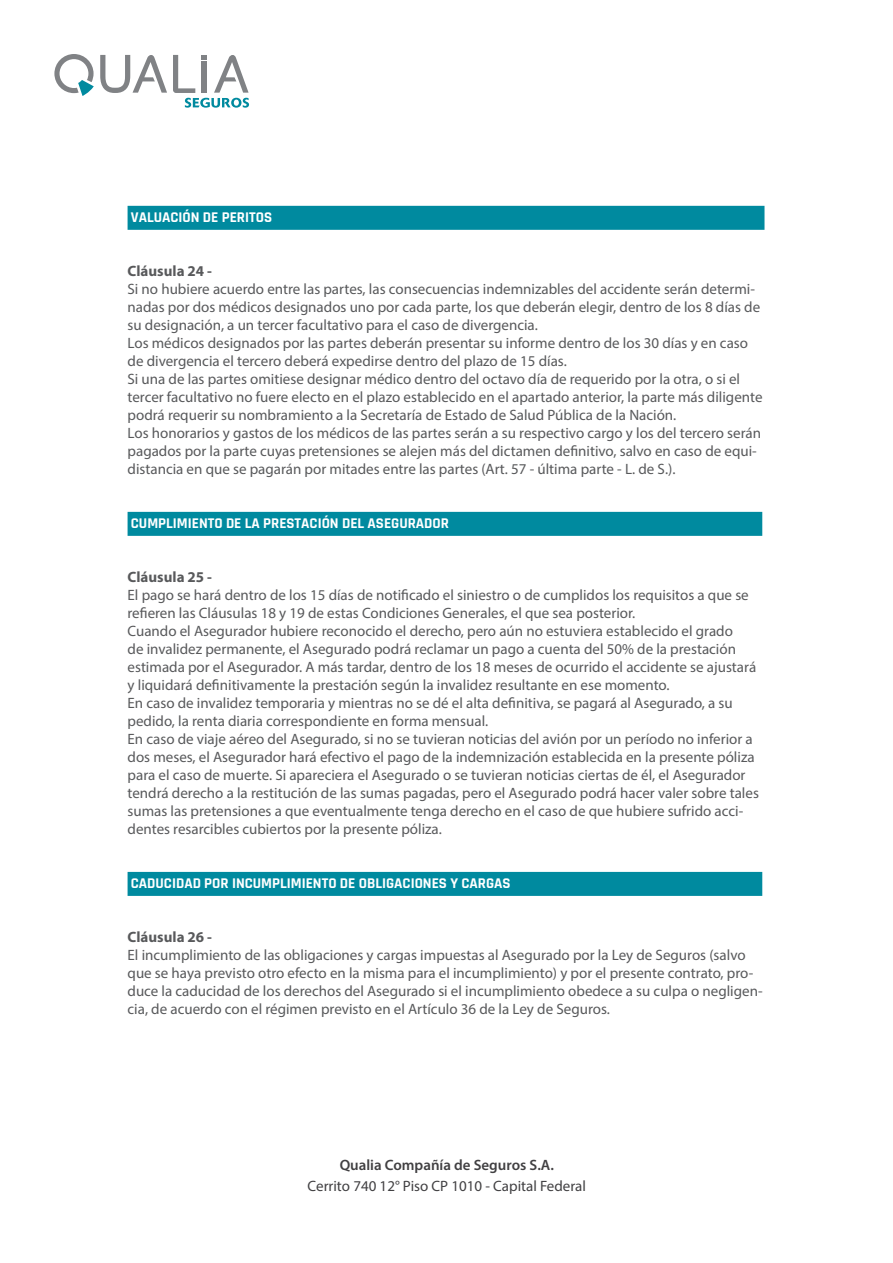
<style>
.page{position:relative;width:893px;height:1263px;background:#fff}
.page>*{position:absolute;margin:0;border:0;box-sizing:border-box;transform-origin:0 0}
.t1{font:15px/18px "Myriad Pro";color:#58595b}
.t2{font:700 15px "Rajdhani";color:#fff}
.t3{font:15px "Myriad Pro";color:#414042}
.t4{font:700 15px "Myriad Pro";color:#58595b}
.t5{font:600 15px "Myriad Pro";color:#414042}
</style>
<div class="page">
<svg style="left:100px;top:55px;width:67px;height:38px"></svg>
<svg style="left:173px;top:55px;width:76px;height:53px"></svg>
<svg style="left:54px;top:54px;width:40px;height:42px"></svg>
<div style="left:128px;top:206px;width:636px;height:24px;background:#008a9f"></div>
<div style="left:128px;top:512px;width:634px;height:24px;background:#008a9f"></div>
<div style="left:128px;top:872px;width:634px;height:24px;background:#008a9f"></div>
<p class="t2" style="left:131px;top:208px;width:143px">VALUACIÓN DE PERITOS</p>
<p class="t4" style="left:128px;top:263px;width:86px">Cláusula 24 -</p>
<p class="t1" style="left:128px;top:280px;width:636px">Si no hubiere acuerdo entre las partes, las consecuencias indemnizables del accidente serán determi&shy;nadas por dos médicos designados uno por cada parte, los que deberán elegir, dentro de los 8 días de su designación, a un tercer facultativo para el caso de divergencia.<br>Los médicos designados por las partes deberán presentar su informe dentro de los 30 días y en caso de divergencia el tercero deberá expedirse dentro del plazo de 15 días.<br>Si una de las partes omitiese designar médico dentro del octavo día de requerido por la otra, o si el tercer facultativo no fuere electo en el plazo establecido en el apartado anterior, la parte más diligente podrá requerir su nombramiento a la Secretaría de Estado de Salud Pública de la Nación.<br>Los honorarios y gastos de los médicos de las partes serán a su respectivo cargo y los del tercero serán pagados por la parte cuyas pretensiones se alejen más del dictamen definitivo, salvo en caso de equi&shy;distancia en que se pagarán por mitades entre las partes (Art. 57 - última parte - L. de S.).</p>
<p class="t2" style="left:131px;top:514px;width:320px">CUMPLIMIENTO DE LA PRESTACIÓN DEL ASEGURADOR</p>
<p class="t4" style="left:128px;top:569px;width:86px">Cláusula 25 -</p>
<p class="t1" style="left:128px;top:586px;width:633px">El pago se hará dentro de los 15 días de notificado el siniestro o de cumplidos los requisitos a que se refieren las Cláusulas 18 y 19 de estas Condiciones Generales, el que sea posterior.<br>Cuando el Asegurador hubiere reconocido el derecho, pero aún no estuviera establecido el grado<br>de invalidez permanente, el Asegurado podrá reclamar un pago a cuenta del 50% de la prestación estimada por el Asegurador. A más tardar, dentro de los 18 meses de ocurrido el accidente se ajustará y liquidará definitivamente la prestación según la invalidez resultante en ese momento.<br>En caso de invalidez temporaria y mientras no se dé el alta definitiva, se pagará al Asegurado, a su pedido, la renta diaria correspondiente en forma mensual.<br>En caso de viaje aéreo del Asegurado, si no se tuvieran noticias del avión por un período no inferior a dos meses, el Asegurador hará efectivo el pago de la indemnización establecida en la presente póliza para el caso de muerte. Si apareciera el Asegurado o se tuvieran noticias ciertas de él, el Asegurador tendrá derecho a la restitución de las sumas pagadas, pero el Asegurado podrá hacer valer sobre tales sumas las pretensiones a que eventualmente tenga derecho en el caso de que hubiere sufrido acci&shy;dentes resarcibles cubiertos por la presente póliza.</p>
<p class="t2" style="left:131px;top:874px;width:381px">CADUCIDAD POR INCUMPLIMIENTO DE OBLIGACIONES Y CARGAS</p>
<p class="t4" style="left:128px;top:929px;width:86px">Cláusula 26 -</p>
<p class="t1" style="left:128px;top:946px;width:636px">El incumplimiento de las obligaciones y cargas impuestas al Asegurado por la Ley de Seguros (salvo que se haya previsto otro efecto en la misma para el incumplimiento) y por el presente contrato, pro&shy;duce la caducidad de los derechos del Asegurado si el incumplimiento obedece a su culpa o negligen&shy;cia, de acuerdo con el régimen previsto en el Artículo 36 de la Ley de Seguros.</p>
<p class="t5" style="left:340px;top:1157px;width:216px">Qualia Compañía de Seguros S.A.</p>
<p class="t3" style="left:308px;top:1177px;width:280px">Cerrito 740 12° Piso CP 1010 - Capital Federal</p>
</div>
